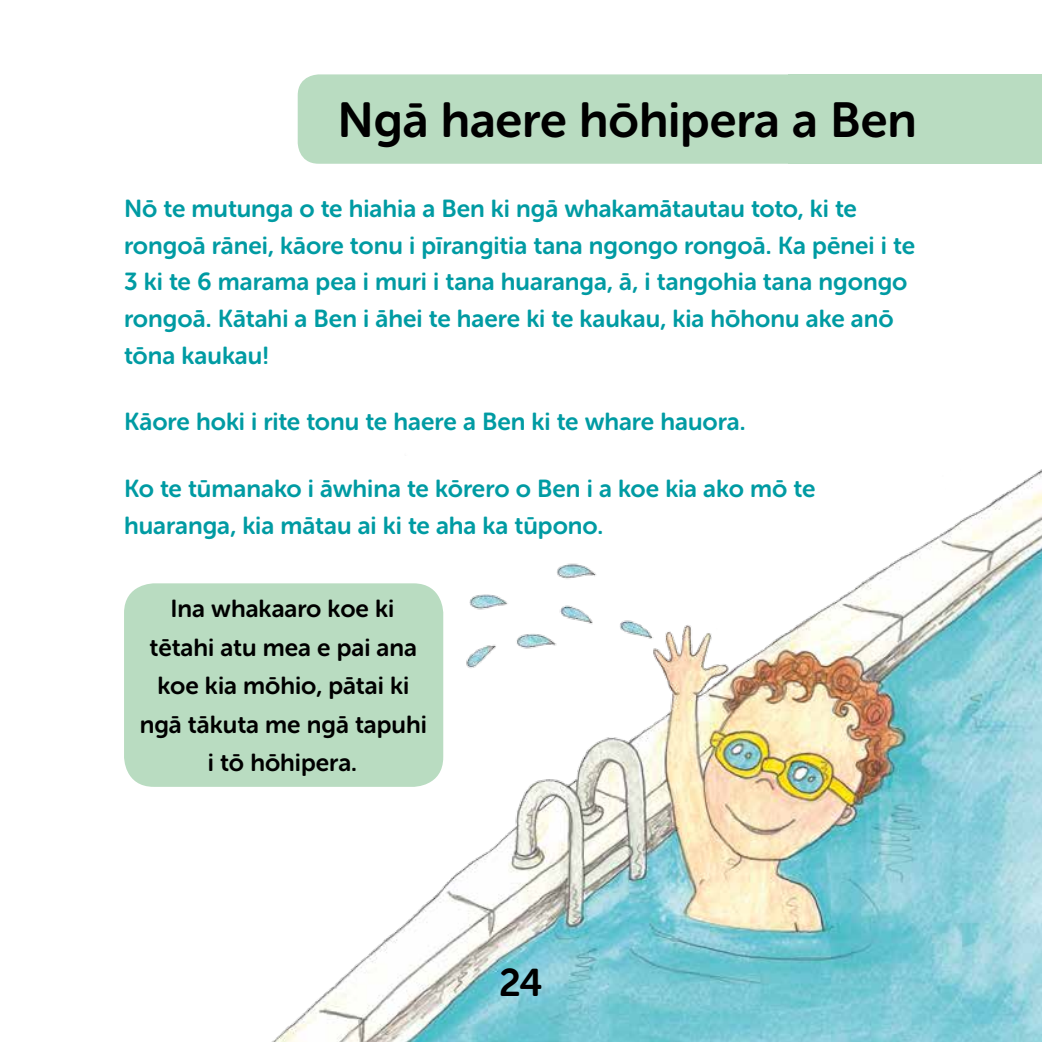
<style>
.page{position:relative;width:1042px;height:1042px;background:#fff}
.page>*{position:absolute;margin:0;border:0;box-sizing:border-box;transform-origin:0 0}
.t1{font:49px "Museo Sans Rounded 700";color:#000}
.t2{font:38.5px "Museo Sans Rounded 700";color:#000}
.t3{font:24.5px/36.8px "Museo Sans Rounded 700";color:#009ba3}
.t4{font:24.5px/38.5px "Museo Sans Rounded 700";color:#000;text-align:center}
</style>
<div class="page">
<img style="left:271px;top:469px;width:771px;height:573px">
<div style="left:298px;top:74px;width:744px;height:90px;background:#b9dcc1"></div>
<div style="left:124px;top:583px;width:319px;height:204px;background:#b9dcc1;border-radius:30px"></div>
<h1 class="t1" style="left:337px;top:93px;width:581px">Ngā haere hōhipera a Ben</h1>
<p class="t3" style="left:124px;top:190px;width:792px">Nō te mutunga o te hiahia a Ben ki ngā whakamātautau toto, ki te rongoā rānei, kāore tonu i pīrangitia tana ngongo rongoā. Ka pēnei i te 3 ki te 6 marama pea i muri i tana huaranga, ā, i tangohia tana ngongo rongoā. Kātahi a Ben i āhei te haere ki te kaukau, kia hōhonu ake anō tōna kaukau!</p>
<p class="t3" style="left:124px;top:404px;width:623px">Kāore hoki i rite tonu te haere a Ben ki te whare hauora.</p>
<p class="t3" style="left:124px;top:470px;width:693px">Ko te tūmanako i āwhina te kōrero o Ben i a koe kia ako mō te huaranga, kia mātau ai ki te aha ka tūpono.</p>
<p class="t4" style="left:140px;top:590px;width:289px">Ina whakaaro koe ki tētahi atu mea e pai ana koe kia mōhio, pātai ki ngā tākuta me ngā tapuhi i tō hōhipera.</p>
<h2 class="t2" style="left:499px;top:961px;width:45px">24</h2>
</div>
